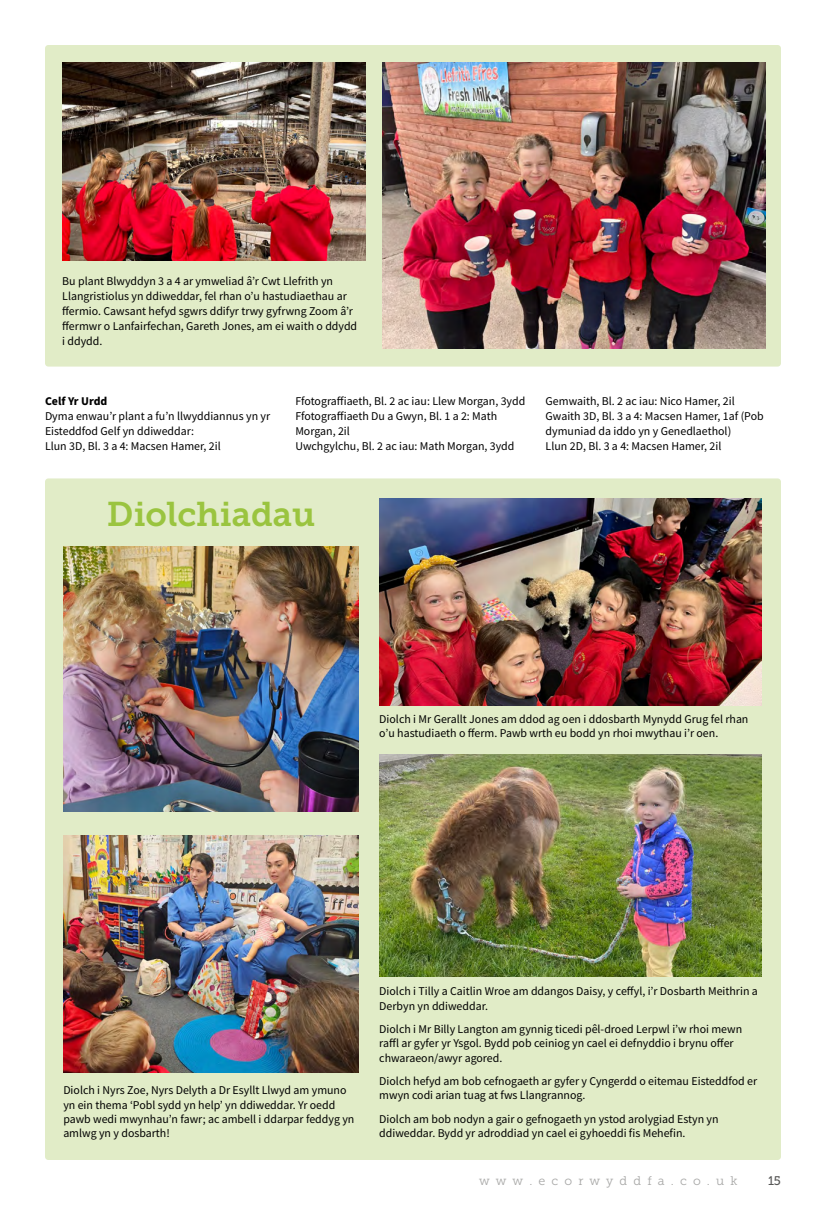
<style>
.page{position:relative;width:826px;height:1205px;background:#fff}
.page>*{position:absolute;margin:0;border:0;box-sizing:border-box;transform-origin:0 0}
.Pen_Llwyd_llai{font:34.12px "Museo Slab 700";color:#9ac43f}
.t1{font:12.5px "Museo Slab 300";color:#a8a8a7}
.t2{font:12.5px "Museo Slab 500";color:#575756}
.No_indent_Body_Eco{font:11.88px/14.2px "Source Sans Pro";color:#000}
.No_indent_Body_Eco-2{font:700 11.88px "Source Sans Pro";color:#000}
</style>
<div class="page">
<div style="left:45px;top:45px;width:736px;height:321px;background:#e1ecc7;border-radius:3px"></div>
<img style="left:62px;top:62px;width:303px;height:198px">
<img style="left:383px;top:62px;width:382px;height:287px">
<div style="left:45px;top:478px;width:736px;height:682px;background:#e1ecc7;border-radius:3px"></div>
<img style="left:379px;top:755px;width:382px;height:222px">
<img style="left:63px;top:547px;width:296px;height:264px">
<img style="left:63px;top:835px;width:296px;height:238px">
<img style="left:379px;top:498px;width:382px;height:207px">
<p class="No_indent_Body_Eco" style="left:62px;top:273px;width:296px;line-height:15px">Bu plant Blwyddyn 3 a 4 ar ymweliad â’r Cwt Llefrith yn Llangristiolus yn ddiweddar, fel rhan o’u hastudiaethau ar ffermio. Cawsant hefyd sgwrs ddifyr trwy gyfrwng Zoom â’r ffermwr o Lanfairfechan, Gareth Jones, am ei waith o ddydd i ddydd.</p>
<p class="No_indent_Body_Eco-2" style="left:45px;top:393px;width:64px">Celf Yr Urdd</p>
<p class="No_indent_Body_Eco" style="left:45px;top:408px;width:227px;line-height:15px">Dyma enwau’r plant a fu’n llwyddiannus yn yr<br>Eisteddfod Gelf yn ddiweddar:</p>
<p class="No_indent_Body_Eco" style="left:45px;top:439px;width:177px">Llun 3D, Bl. 3 a 4: Macsen Hamer, 2il</p>
<p class="No_indent_Body_Eco" style="left:295px;top:394px;width:231px">Ffotograffiaeth, Bl. 2 ac iau: Llew Morgan, 3ydd</p>
<p class="No_indent_Body_Eco" style="left:295px;top:408px;width:203px;line-height:15px">Ffotograffiaeth Du a Gwyn, Bl. 1 a 2: Math<br>Morgan, 2il</p>
<p class="No_indent_Body_Eco" style="left:295px;top:439px;width:221px">Uwchgylchu, Bl. 2 ac iau: Math Morgan, 3ydd</p>
<p class="Pen_Llwyd_llai" style="left:107px;top:495px;width:210px">Diolchiadau</p>
<p class="No_indent_Body_Eco" style="left:545px;top:394px;width:190px">Gemwaith, Bl. 2 ac iau: Nico Hamer, 2il</p>
<p class="No_indent_Body_Eco" style="left:545px;top:408px;width:220px;line-height:15px">Gwaith 3D, Bl. 3 a 4: Macsen Hamer, 1af (Pob dymuniad da iddo yn y Genedlaethol)</p>
<p class="No_indent_Body_Eco" style="left:545px;top:439px;width:177px">Llun 2D, Bl. 3 a 4: Macsen Hamer, 2il</p>
<p class="No_indent_Body_Eco" style="left:379px;top:711px;width:370px">Diolch i Mr Gerallt Jones am ddod ag oen i ddosbarth Mynydd Grug fel rhan o’u hastudiaeth o fferm. Pawb wrth eu bodd yn rhoi mwythau i’r oen.</p>
<p class="No_indent_Body_Eco" style="left:63px;top:1083px;width:292px">Diolch i Nyrs Zoe, Nyrs Delyth a Dr Esyllt Llwyd am ymuno yn ein thema ‘Pobl sydd yn help’ yn ddiweddar. Yr oedd pawb wedi mwynhau’n fawr; ac ambell i ddarpar feddyg yn amlwg yn y dosbarth!</p>
<p class="No_indent_Body_Eco" style="left:379px;top:984px;width:380px">Diolch i Tilly a Caitlin Wroe am ddangos Daisy, y ceffyl, i’r Dosbarth Meithrin a<br>Derbyn yn ddiweddar.</p>
<p class="No_indent_Body_Eco" style="left:379px;top:1022px;width:364px">Diolch i Mr Billy Langton am gynnig ticedi pêl-droed Lerpwl i’w rhoi mewn raffl ar gyfer yr Ysgol. Bydd pob ceiniog yn cael ei defnyddio i brynu offer chwaraeon/awyr agored.</p>
<p class="No_indent_Body_Eco" style="left:379px;top:1074px;width:379px">Diolch hefyd am bob cefnogaeth ar gyfer y Cyngerdd o eitemau Eisteddfod er mwyn codi arian tuag at fws Llangrannog.</p>
<p class="No_indent_Body_Eco" style="left:379px;top:1112px;width:341px">Diolch am bob nodyn a gair o gefnogaeth yn ystod arolygiad Estyn yn ddiweddar. Bydd yr adroddiad yn cael ei gyhoeddi fis Mehefin.</p>
<p class="t1" style="left:479px;top:1174px;width:260px">w w w . e c o r w y d d f a . c o . u k</p>
<p class="t2" style="left:768px;top:1174px;width:14px">15</p>
</div>
